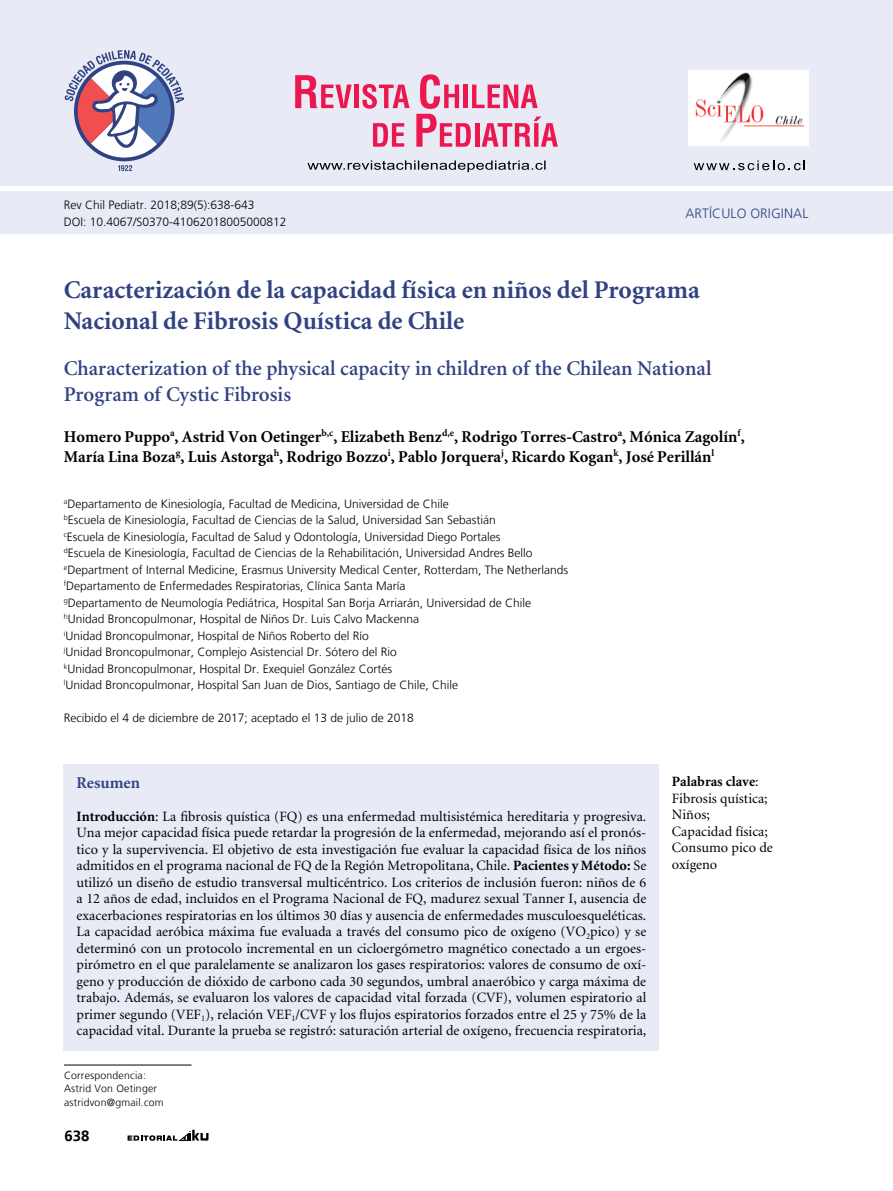
<style>
.page{position:relative;width:893px;height:1191px;background:#fff}
.page>*{position:absolute;margin:0;border:0;box-sizing:border-box;transform-origin:0 0}
.t1{font:700 25.5px/30.6px "Minion";color:#314282}
.t2{font:600 21px/25.2px "Minion";color:#314282}
.t3{font:700 16.5px/19.8px "Minion";color:#000}
.t4{font:700 16.5px "Minion";color:#314282}
.t5{font:700 15px "Frutiger LT";color:#000}
.t6{font:14.25px/16.5px "Minion";color:#000}
.t7{font:300 13.5px "Frutiger LT";letter-spacing:.01em;color:#314282}
.t8{font:300 12px/16.5px "Frutiger LT";color:#000}
.t9{font:300 10.5px/13.5px "Frutiger LT";letter-spacing:.02em;color:#000}
.s1{font-weight:700}
</style>
<div class="page">
<svg style="left:128px;top:1129px;width:81px;height:11px"></svg>
<div style="left:0;top:192px;width:893px;height:42px;background:#e8eaf6"></div>
<div style="left:0;top:0;width:893px;height:186px;background:#e8eaf6"></div>
<svg style="left:694px;top:160px;width:111px;height:10px"></svg>
<svg style="left:373px;top:123px;width:31px;height:24px"></svg>
<svg style="left:295px;top:75px;width:57px;height:33px"></svg>
<div style="left:354px;top:85px;width:5px;height:23px;background:#ed174f"></div>
<svg style="left:362px;top:84px;width:47px;height:25px"></svg>
<svg style="left:416px;top:74px;width:142px;height:73px"></svg>
<svg style="left:118px;top:165px;width:14px;height:6px"></svg>
<svg style="left:65px;top:50px;width:119px;height:108px"></svg>
<svg style="left:307px;top:160px;width:239px;height:12px"></svg>
<img style="left:689px;top:70px;width:119px;height:76px">
<hr style="left:64px;top:1064px;width:128px;height:1px;background:#000">
<div style="left:64px;top:765px;width:595px;height:286px;background:#e8eaf6"></div>
<p class="t8" style="left:64px;top:197px;width:224px">Rev Chil Pediatr. 2018;89(5):638-643<br>DOI: 10.4067/S0370-41062018005000812</p>
<p class="t7" style="left:685px;top:205px;width:36px">Artículo</p>
<p class="t7" style="left:750px;top:205px;width:17px">Origi</p>
<p class="t7" style="left:784px;top:205px;width:23px">nal</p>
<h1 class="t1" style="left:64px;top:276px;width:637px">Caracterización de la capacidad física en niños del Programa<br>Nacional de Fibrosis Quística de Chile</h1>
<h2 class="t2" style="left:64px;top:357px;width:649px">Characterization of the physical capacity in children of the Chilean National<br>Program of Cystic Fibrosis</h2>
<p class="t3" style="left:64px;top:427px;width:682px">Homero Puppo<sup>a</sup>, Astrid Von Oetinger<sup>b,c</sup>, Elizabeth Benz<sup>d,e</sup>, Rodrigo Torres-Castro<sup>a</sup>, Mónica Zagolín<sup>f</sup>,<br>María Lina Boza<sup>g</sup>, Luis Astorga<sup>h</sup>, Rodrigo Bozzo<sup>i</sup>, Pablo Jorquera<sup>j</sup>, Ricardo Kogan<sup>k</sup>, José Perillán<sup>l</sup></p>
<p class="t8" style="left:64px;top:495px;width:506px"><sup>a</sup>Departamento de Kinesiología, Facultad de Medicina, Universidad de Chile<br><sup>b</sup>Escuela de Kinesiología, Facultad de Ciencias de la Salud, Universidad San Sebastián<br><sup>c</sup>Escuela de Kinesiología, Facultad de Salud y Odontología, Universidad Diego Portales<br><sup>d</sup>Escuela de Kinesiología, Facultad de Ciencias de la Rehabilitación, Universidad Andres Bello <sup>e</sup>Department of Internal Medicine, Erasmus University Medical Center, Rotterdam, The Netherlands <sup>f</sup>Departamento de Enfermedades Respiratorias, Clínica Santa María<br><sup>g</sup>Departamento de Neumología Pediátrica, Hospital San Borja Arriarán, Universidad de Chile <sup>h</sup>Unidad Broncopulmonar, Hospital de Niños Dr. Luis Calvo Mackenna<br><sup>i</sup>Unidad Broncopulmonar, Hospital de Niños Roberto del Río<br><sup>j</sup>Unidad Broncopulmonar, Complejo Asistencial Dr. Sótero del Rio<br><sup>k</sup>Unidad Broncopulmonar, Hospital Dr. Exequiel González Cortés<br><sup>l</sup>Unidad Broncopulmonar, Hospital San Juan de Dios, Santiago de Chile, Chile</p>
<p class="t8" style="left:64px;top:710px;width:352px">Recibido el 4 de diciembre de 2017; aceptado el 13 de julio de 2018</p>
<p class="t4" style="left:77px;top:774px;width:65px">Resumen</p>
<p class="t6" style="left:77px;top:808px;width:571px;text-align:justify"><span class="s1">Introducción</span>: La fibrosis quística (FQ) es una enfermedad multisistémica hereditaria y progresiva.<br>Una mejor capacidad física puede retardar la progresión de la enfermedad, mejorando así el pronós&shy;tico y la supervivencia. El objetivo de esta investigación fue evaluar la capacidad física de los niños admitidos en el programa nacional de FQ de la Región Metropolitana, Chile. <span class="s1">Pacientes y Método:</span> Se utilizó un diseño de estudio transversal multicéntrico. Los criterios de inclusión fueron: niños de 6 a 12 años de edad, incluidos en el Programa Nacional de FQ, madurez sexual Tanner I, ausencia de exacerbaciones respiratorias en los últimos 30 días y ausencia de enfermedades musculoesqueléticas.<br>La capacidad aeróbica máxima fue evaluada a través del consumo pico de oxígeno (VO<sub>2</sub>pico) y se determinó con un protocolo incremental en un cicloergómetro magnético conectado a un ergoes&shy;pirómetro en el que paralelamente se analizaron los gases respiratorios: valores de consumo de oxí&shy;geno y producción de dióxido de carbono cada 30 segundos, umbral anaeróbico y carga máxima de trabajo. Además, se evaluaron los valores de capacidad vital forzada (CVF), volumen espiratorio al primer segundo (VEF<sub>1</sub>), relación VEF<sub>1</sub>/CVF y los flujos espiratorios forzados entre el 25 y 75% de la capacidad vital. Durante la prueba se registró: saturación arterial de oxígeno, frecuencia respiratoria,</p>
<p class="t9" style="left:64px;top:1068px;width:101px">Correspondencia:<br>Astrid Von Oetinger astridvon@gmail.com</p>
<p class="t5" style="left:65px;top:1126px;width:27px">638</p>
<p class="t6" style="left:672px;top:773px;width:103px"><span class="s1">Palabras clave</span>:<br>Fibrosis quística;<br>Niños;<br>Capacidad física;<br>Consumo pico de oxígeno</p>
</div>
